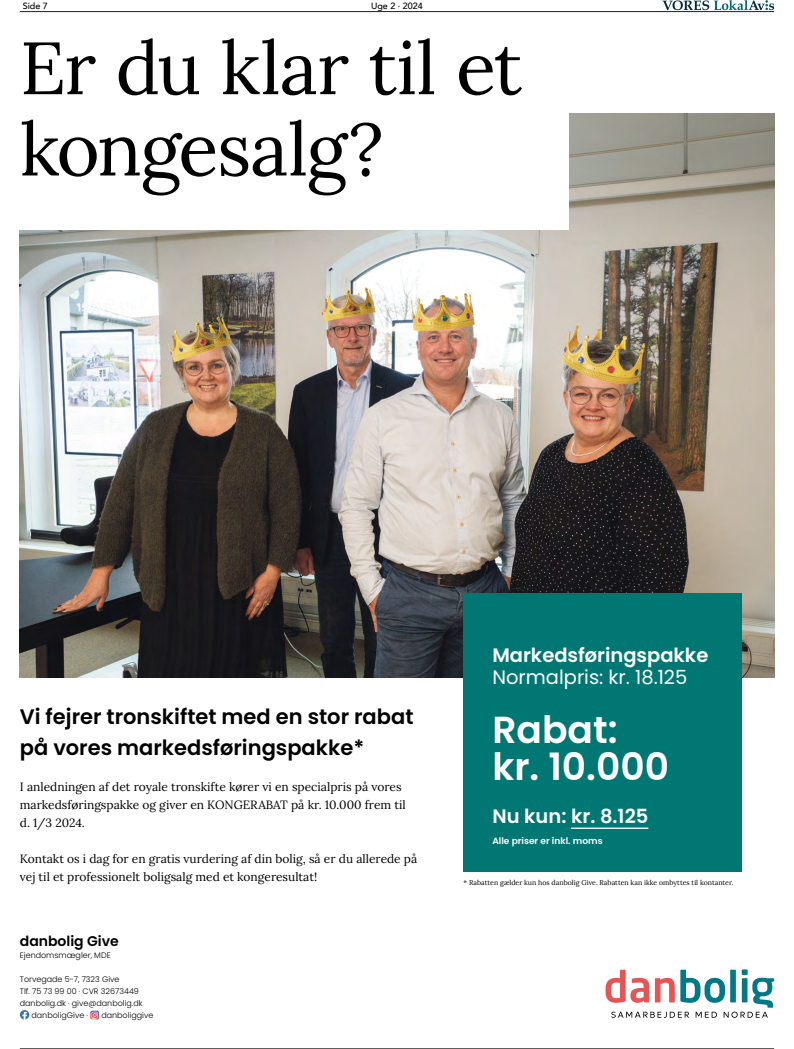
<style>
.page{position:relative;width:794px;height:1049px;background:#fff}
.page>*{position:absolute;margin:0;border:0;box-sizing:border-box;transform-origin:0 0}
.t1{font:73.9px/81.3px "Lora";letter-spacing:-.02em;color:#000}
.t2{font:600 37.6px/37.6px "Poppins";color:#fff}
.t3{font:600 21px/31.5px "Poppins";color:#000}
.t4{font:600 19.5px "Poppins";color:#fff}
.t5{font:19.5px "Poppins";color:#fff}
.t6{font:600 14px "Poppins";color:#000}
.t7{font:12px/18px "Lora";color:#000}
.t8{font:600 9.1px "Poppins";color:#fff}
.t9{font:500 9px "Avenir";color:#000}
.t10{font:300 8px "Poppins";color:#000}
.t11{font:7px "Lora";color:#000}
</style>
<div class="page">
<hr style="left:20px;top:11px;width:754px;height:1px;background:#002a3e">
<svg style="left:662px;top:0;width:112px;height:10px"></svg>
<svg style="left:605px;top:969px;width:169px;height:49px"></svg>
<svg style="left:20px;top:1010px;width:9px;height:9px"></svg>
<svg style="left:90px;top:1010px;width:9px;height:9px"></svg>
<hr style="left:20px;top:1048px;width:754px;height:1px;background:#000">
<img style="left:20px;top:113px;width:754px;height:564px">
<div style="left:20px;top:14px;width:549px;height:216px;background:#fff"></div>
<div style="left:463px;top:593px;width:279px;height:278px;background:#007773"></div>
<hr style="left:571px;top:827px;width:77px;height:2px;background:#fff">
<p class="t9" style="left:23px;top:-2px;width:27px">Side 7</p>
<p class="t9" style="left:371px;top:-2px;width:53px">Uge 2 · 2024</p>
<h1 class="t1" style="left:20px;top:22px;width:504px">Er du klar til et kongesalg?</h1>
<h3 class="t3" style="left:20px;top:701px;width:395px">Vi fejrer tronskiftet med en stor rabat på vores markedsføringspakke*</h3>
<p class="t7" style="left:20px;top:777px;width:387px">I anledningen af det royale tronskifte kører vi en specialpris på vores markedsføringspakke og giver en KONGERABAT på kr. 10.000 frem til d. 1/3 2024.</p>
<p class="t7" style="left:20px;top:849px;width:399px">Kontakt os i dag for en gratis vurdering af din bolig, så er du allerede på vej til et professionelt boligsalg med et kongeresultat!</p>
<p class="t6" style="left:20px;top:933px;width:100px">danbolig Give</p>
<p class="t10" style="left:20px;top:950px;width:92px">Ejendomsmægler, MDE</p>
<p class="t10" style="left:20px;top:974px;width:101px">Torvegade 5-7, 7323 Give</p>
<p class="t10" style="left:20px;top:986px;width:121px">Tlf. 75 73 99 00 · CVR 32673449</p>
<p class="t10" style="left:20px;top:998px;width:124px">danbolig.dk · give@danbolig.dk</p>
<p class="t10" style="left:31px;top:1010px;width:58px">danboligGive ·</p>
<p class="t10" style="left:101px;top:1010px;width:54px">danboliggive</p>
<h3 class="t4" style="left:492px;top:644px;width:217px">Markedsføringspakke</h3>
<h3 class="t5" style="left:492px;top:665px;width:196px">Normalpris: kr. 18.125</h3>
<h2 class="t2" style="left:492px;top:711px;width:178px">Rabat: kr. 10.000</h2>
<h3 class="t4" style="left:492px;top:805px;width:157px">Nu kun: kr. 8.125</h3>
<p class="t8" style="left:492px;top:835px;width:112px">Alle priser er inkl. moms</p>
<p class="t11" style="left:463px;top:877px;width:271px">* Rabatten gælder kun hos danbolig Give. Rabatten kan ikke ombyttes til kontanter.</p>
</div>
